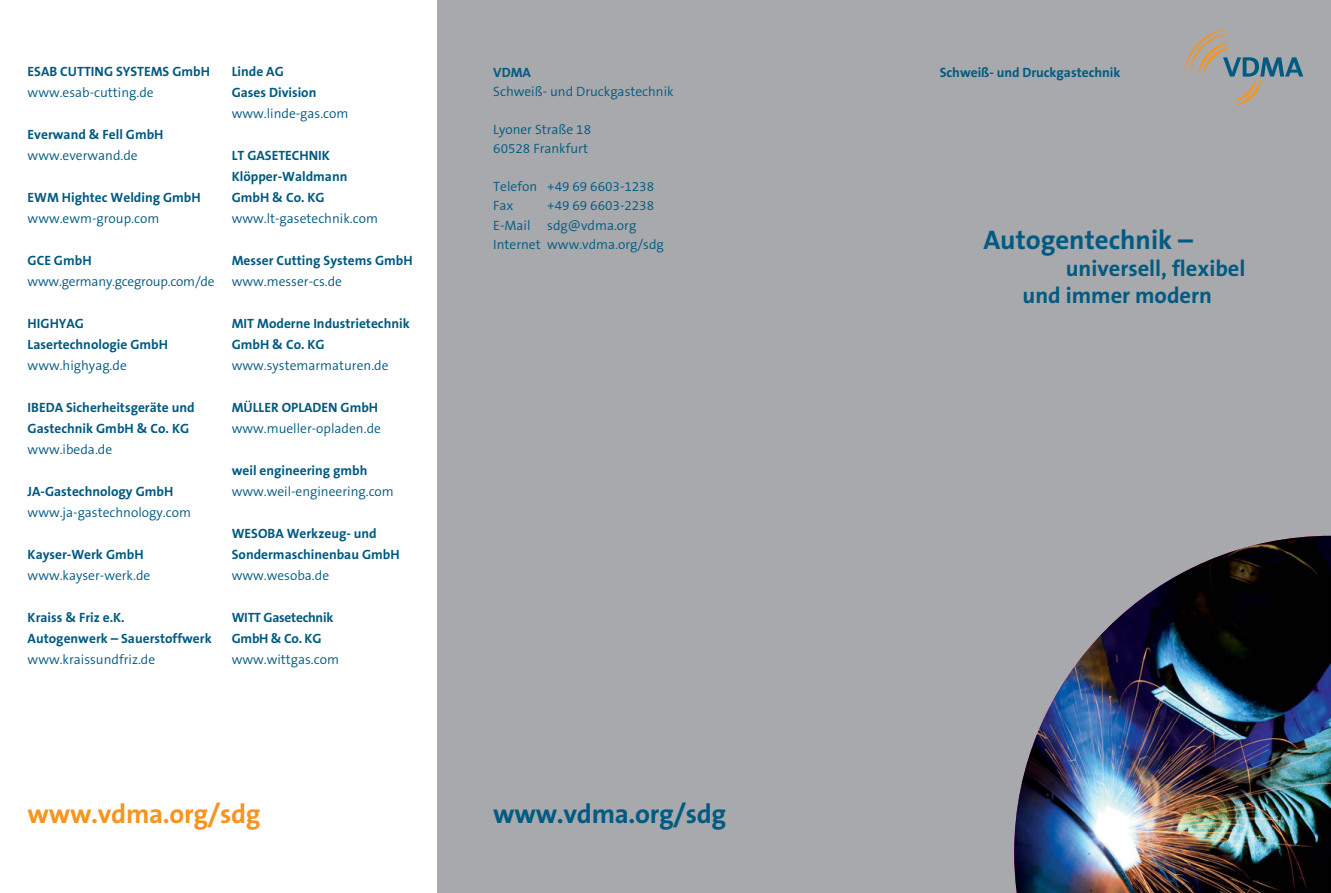
<style>
.page{position:relative;width:1331px;height:893px;background:#fff}
.page>*{position:absolute;margin:0;border:0;box-sizing:border-box;transform-origin:0 0}
.t1{font:700 27px "The Sans B7";color:#005a81}
.t2{font:700 27px "The Sans B7";letter-spacing:-.01em;color:#f7941e}
.t3{font:700 22.5px/27px "The Sans B7";color:#005a81}
.t4{font:300 13.5px/19.2px "The Sans B4";color:#005a81}
.t5{font:700 13.5px/21px "The Sans B7";color:#005a81}
.t6{font:700 13.5px/21px "The Sans B7";letter-spacing:-.02em;color:#005a81}
</style>
<div class="page">
<div style="left:438px;top:0;width:893px;height:893px;background:#a7a9ac"></div>
<img style="left:1014px;top:536px;width:317px;height:357px">
<svg style="left:1184px;top:29px;width:119px;height:76px"></svg>
<p class="t5" style="left:28px;top:61px;width:184px">ESAB CUTTING SYSTEMS GmbH</p>
<p class="t5" style="left:940px;top:62px;width:182px">Schweiß- und Druckgastechnik</p>
<p class="t4" style="left:28px;top:83px;width:128px">www.esab-cutting.de</p>
<p class="t5" style="left:28px;top:124px;width:137px">Everwand &amp; Fell GmbH</p>
<p class="t4" style="left:28px;top:146px;width:112px">www.everwand.de</p>
<p class="t5" style="left:28px;top:187px;width:175px">EWM Hightec Welding GmbH</p>
<p class="t4" style="left:28px;top:209px;width:133px">www.ewm-group.com</p>
<p class="t5" style="left:28px;top:250px;width:65px">GCE GmbH</p>
<p class="t4" style="left:28px;top:272px;width:189px">www.germany.gcegroup.com/de</p>
<p class="t5" style="left:28px;top:313px;width:142px">HIGHYAG<br>Lasertechnologie GmbH</p>
<p class="t4" style="left:28px;top:356px;width:101px">www.highyag.de</p>
<p class="t5" style="left:28px;top:397px;width:169px">IBEDA Sicherheitsgeräte und<br>Gastechnik GmbH &amp; Co. KG</p>
<p class="t4" style="left:28px;top:440px;width:86px">www.ibeda.de</p>
<p class="t5" style="left:28px;top:481px;width:147px">JA-Gastechnology GmbH</p>
<p class="t4" style="left:28px;top:503px;width:165px">www.ja-gastechnology.com</p>
<p class="t5" style="left:28px;top:544px;width:117px">Kayser-Werk GmbH</p>
<p class="t4" style="left:28px;top:566px;width:124px">www.kayser-werk.de</p>
<p class="t5" style="left:28px;top:607px;width:186px">Kraiss &amp; Friz e.K.<br>Autogenwerk – Sauerstoffwerk</p>
<p class="t4" style="left:28px;top:650px;width:129px">www.kraissundfriz.de</p>
<p class="t5" style="left:232px;top:61px;width:86px">Linde AG<br>Gases Division</p>
<p class="t4" style="left:232px;top:104px;width:118px">www.linde-gas.com</p>
<p class="t5" style="left:232px;top:145px;width:117px">LT GASETECHNIK<br>Klöpper-Waldmann<br>GmbH &amp; Co. KG</p>
<p class="t4" style="left:232px;top:209px;width:148px">www.lt-gasetechnik.com</p>
<p class="t5" style="left:232px;top:250px;width:182px">Messer Cutting Systems GmbH</p>
<p class="t4" style="left:232px;top:272px;width:112px">www.messer-cs.de</p>
<p class="t5" style="left:232px;top:313px;width:179px">MIT Moderne Industrietechnik<br>GmbH &amp; Co. KG</p>
<p class="t4" style="left:232px;top:356px;width:158px">www.systemarmaturen.de</p>
<p class="t5" style="left:232px;top:397px;width:148px">MÜLLER OPLADEN GmbH</p>
<p class="t4" style="left:232px;top:419px;width:151px">www.mueller-opladen.de</p>
<p class="t5" style="left:232px;top:460px;width:137px">weil engineering gmbh</p>
<p class="t4" style="left:232px;top:482px;width:164px">www.weil-engineering.com</p>
<p class="t5" style="left:232px;top:523px;width:169px">WESOBA Werkzeug- und<br>Sondermaschinenbau GmbH</p>
<p class="t4" style="left:232px;top:567px;width:99px">www.wesoba.de</p>
<p class="t6" style="left:232px;top:608px;width:103px">WITT Gasetechnik<br>GmbH &amp; Co. KG</p>
<p class="t4" style="left:232px;top:651px;width:109px">www.wittgas.com</p>
<p class="t5" style="left:493px;top:62px;width:39px">VDMA</p>
<p class="t4" style="left:493px;top:82px;width:182px">Schweiß- und Druckgastechnik</p>
<p class="t4" style="left:493px;top:120px;width:99px">Lyoner Straße 18<br>60528 Frankfurt</p>
<p class="t4" style="left:493px;top:178px;width:162px">Telefon +49 69 6603-1238<br>Fax</p>
<p class="t4" style="left:493px;top:197px;width:172px;text-indent:54px">+49 69 6603-2238<br>E-Mail sdg@vdma.org<br>Internet www.vdma.org/sdg</p>
<h1 class="t1" style="left:983px;top:225px;width:211px">Autogentechnik –</h1>
<h2 class="t3" style="left:1023px;top:255px;width:224px;text-indent:43px">universell, flexibel und immer modern</h2>
<h1 class="t2" style="left:28px;top:799px;width:234px">www.vdma.org/sdg</h1>
<h1 class="t1" style="left:493px;top:799px;width:234px">www.vdma.org/sdg</h1>
</div>
